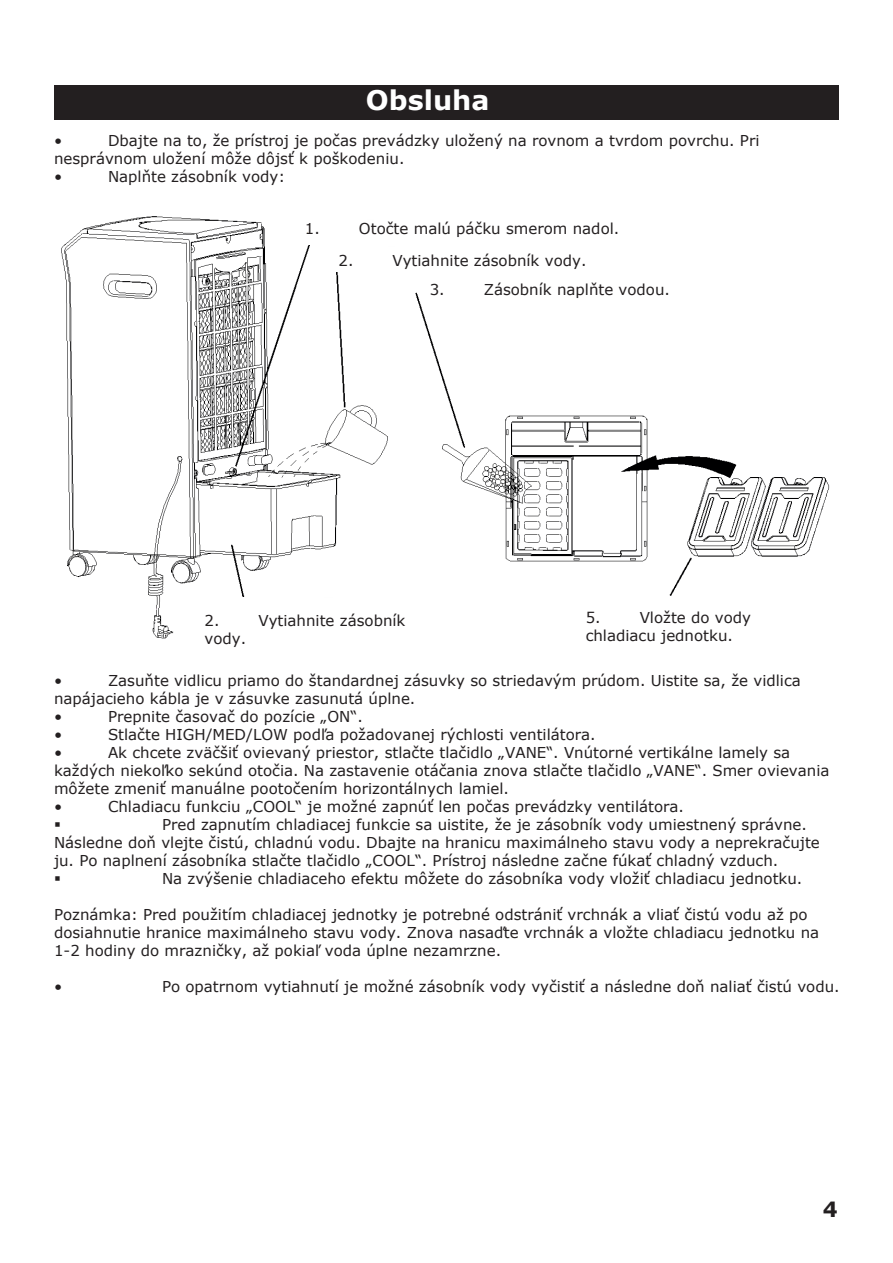
<style>
.page{position:relative;width:893px;height:1263px;background:#fff}
.page>*{position:absolute;margin:0;border:0;box-sizing:border-box;transform-origin:0 0}
.t1{font:700 27px "Verdana";color:#fff}
.t2{font:700 21px "Verdana";color:#231f20}
.t3{font:15px/18px "Verdana";color:#231f20}
.t4{font:15px "Wingdings";color:#231f20}
</style>
<div class="page">
<div style="left:54px;top:85px;width:785px;height:34px;background:#231f20"></div>
<img style="left:61px;top:216px;width:769px;height:423px">
<img style="left:242px;top:597px;width:557px;height:42px">
<img style="left:308px;top:219px;width:397px;height:26px">
<img style="left:356px;top:263px;width:396px;height:26px">
<img style="left:329px;top:246px;width:396px;height:25px">
<h1 class="t1" style="left:366px;top:81px;width:125px">Obsluha</h1>
<p class="t3" style="left:54px;top:131px;width:707px;text-indent:54px">Dbajte na to, že prístroj je počas prevádzky uložený na rovnom a tvrdom povrchu. Pri nesprávnom uložení môže dôjsť k poškodeniu.<br>•</p>
<p class="t3" style="left:54px;top:131px;width:10px">•</p>
<p class="t3" style="left:108px;top:167px;width:179px">Naplňte zásobník vody:</p>
<p class="t3" style="left:305px;top:219px;width:16px">1.</p>
<p class="t3" style="left:359px;top:219px;width:262px">Otočte malú páčku smerom nadol.</p>
<p class="t3" style="left:338px;top:252px;width:16px">2.</p>
<p class="t3" style="left:430px;top:246px;width:158px;line-height:29px;text-indent:-37px">Vytiahnite zásobník vody.<br>3.</p>
<p class="t3" style="left:484px;top:281px;width:188px">Zásobník naplňte vodou.</p>
<p class="t3" style="left:204px;top:611px;width:16px">2.</p>
<p class="t3" style="left:258px;top:611px;width:149px">Vytiahnite zásobník</p>
<p class="t3" style="left:204px;top:629px;width:43px">vody.</p>
<p class="t3" style="left:586px;top:609px;width:167px;text-indent:54px">Vložte do vody chladiacu jednotku.</p>
<p class="t3" style="left:586px;top:609px;width:16px">5.</p>
<p class="t3" style="left:54px;top:671px;width:748px;text-indent:54px">Zasuňte vidlicu priamo do štandardnej zásuvky so striedavým prúdom. Uistite sa, že vidlica napájacieho kábla je v zásuvke zasunutá úplne.<br>•</p>
<p class="t3" style="left:54px;top:671px;width:10px">•</p>
<p class="t3" style="left:108px;top:707px;width:256px">Prepnite časovač do pozície „ON“.</p>
<p class="t3" style="left:54px;top:725px;width:10px">•</p>
<p class="t3" style="left:108px;top:725px;width:489px">Stlačte HIGH/MED/LOW podľa požadovanej rýchlosti ventilátora.</p>
<p class="t3" style="left:54px;top:743px;width:10px">•</p>
<p class="t3" style="left:54px;top:743px;width:777px;text-indent:54px">Ak chcete zväčšiť ovievaný priestor, stlačte tlačidlo „VANE“. Vnútorné vertikálne lamely sa každých niekoľko sekúnd otočia. Na zastavenie otáčania znova stlačte tlačidlo „VANE“. Smer ovievania môžete zmeniť manuálne pootočením horizontálnych lamiel.<br>•</p>
<p class="t3" style="left:108px;top:797px;width:577px">Chladiacu funkciu „COOL“ je možné zapnúť len počas prevádzky ventilátora.</p>
<p class="t3" style="left:54px;top:815px;width:767px;text-indent:108px">Pred zapnutím chladiacej funkcie sa uistite, že je zásobník vody umiestnený správne.<br>Následne doň vlejte čistú, chladnú vodu. Dbajte na hranicu maximálneho stavu vody a neprekračujte ju. Po naplnení zásobníka stlačte tlačidlo „COOL“. Prístroj následne začne fúkať chladný vzduch.</p>
<p class="t4" style="left:54px;top:870px;width:8px">▪</p>
<p class="t3" style="left:162px;top:869px;width:642px">Na zvýšenie chladiaceho efektu môžete do zásobníka vody vložiť chladiacu jednotku.</p>
<p class="t3" style="left:54px;top:905px;width:767px">Poznámka: Pred použitím chladiacej jednotky je potrebné odstrániť vrchnák a vliať čistú vodu až po dosiahnutie hranice maximálneho stavu vody. Znova nasaďte vrchnák a vložte chladiacu jednotku na<br>1-2 hodiny do mrazničky, až pokiaľ voda úplne nezamrzne.</p>
<p class="t3" style="left:54px;top:977px;width:10px">•</p>
<p class="t3" style="left:162px;top:977px;width:679px">Po opatrnom vytiahnutí je možné zásobník vody vyčistiť a následne doň naliať čistú vodu.</p>
<p class="t4" style="left:54px;top:816px;width:8px">▪</p>
<h2 class="t2" style="left:823px;top:1194px;width:16px">4</h2>
</div>
